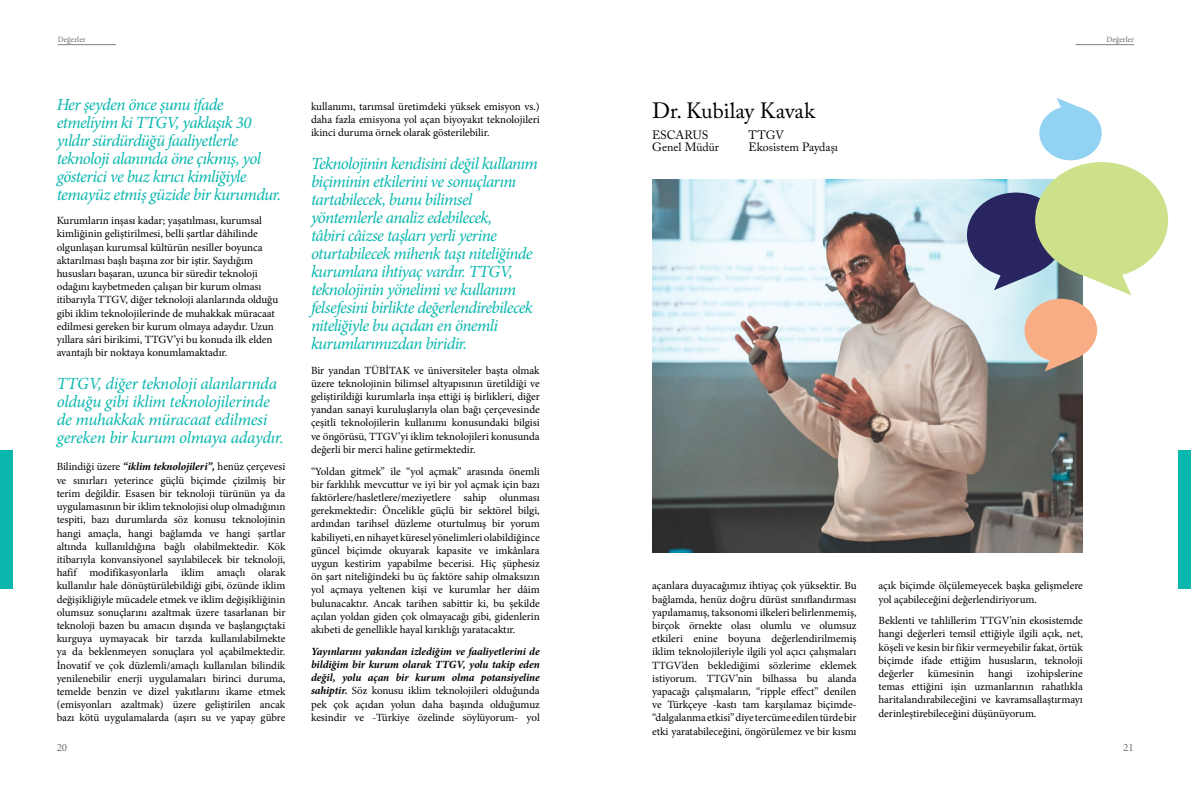
<style>
.page{position:relative;width:1191px;height:794px;background:#fff}
.page>*{position:absolute;margin:0;border:0;box-sizing:border-box;transform-origin:0 0}
.t1{font:22px "Adobe Caslon Pro";color:#000}
.t2{font:italic 17px/18px "Minion Pro";letter-spacing:-.035em;color:#09b7af}
.t3{font:12px/12px "Adobe Caslon Pro";color:#000}
.t4{font:11px/13.2px "Minion Pro";letter-spacing:-.005em;color:#000;text-align:justify}
.t5{font:italic 700 11px/13.2px "Minion Pro";letter-spacing:-.01em;color:#000;text-align:justify}
.t6{font:11px "Minion Pro";color:#6d6e71}
.t7{font:8px "Minion Pro";color:#6d6e71}
.s1{font-weight:700;font-style:italic}
.s2{font-weight:400;font-style:normal}
</style>
<div class="page">
<hr style="left:58px;top:44px;width:58px;height:1px;background:#808285">
<hr style="left:1075px;top:44px;width:59px;height:1px;background:#808285">
<img style="left:652px;top:179px;width:430px;height:374px">
<div style="left:0;top:450px;width:13px;height:139px;background:#09b7af"></div>
<div style="left:1178px;top:450px;width:13px;height:139px;background:#09b7af"></div>
<svg style="left:967px;top:98px;width:201px;height:273px"></svg>
<p class="t7" style="left:58px;top:34px;width:29px">Değerler</p>
<p class="t7" style="left:1106px;top:34px;width:29px">Değerler</p>
<h2 class="t2" style="left:57px;top:96px;width:226px">Her şeyden önce şunu ifade etmeliyim ki TTGV, yaklaşık 30 yıldır sürdürdüğü faaliyetlerle teknoloji alanında öne çıkmış, yol gösterici ve buz kırıcı kimliğiyle temayüz etmiş güzide bir kurumdur.</h2>
<p class="t4" style="left:57px;top:214px;width:223px;text-align:left">Kurumların inşası kadar; yaşatılması, kurumsal kimliğinin geliştirilmesi, belli şartlar dâhilinde olgunlaşan kurumsal kültürün nesiller boyunca aktarılması başlı başına zor bir iştir. Saydığım hususları başaran, uzunca bir süredir teknoloji odağını kaybetmeden çalışan bir kurum olması itibarıyla TTGV, diğer teknoloji alanlarında olduğu gibi iklim teknolojilerinde de muhakkak müracaat edilmesi gereken bir kurum olmaya adaydır. Uzun yıllara sâri birikimi, TTGV’yi bu konuda ilk elden avantajlı bir noktaya konumlamaktadır.</p>
<h2 class="t2" style="left:57px;top:374px;width:228px">TTGV, diğer teknoloji alanlarında olduğu gibi iklim teknolojilerinde de muhakkak müracaat edilmesi gereken bir kurum olmaya adaydır.</h2>
<p class="t4" style="left:57px;top:460px;width:230px">Bilindiği üzere <span class="s1">“iklim teknolojileri”,</span> henüz çerçevesi ve sınırları yeterince güçlü biçimde çizilmiş bir terim değildir. Esasen bir teknoloji türünün ya da uygulamasının bir iklim teknolojisi olup olmadığının tespiti, bazı durumlarda söz konusu teknolojinin hangi amaçla, hangi bağlamda ve hangi şartlar altında kullanıldığına bağlı olabilmektedir. Kök itibarıyla konvansiyonel sayılabilecek bir teknoloji, hafif modifikasyonlarla iklim amaçlı olarak kullanılır hale dönüştürülebildiği gibi, özünde iklim değişikliğiyle mücadele etmek ve iklim değişikliğinin olumsuz sonuçlarını azaltmak üzere tasarlanan bir teknoloji bazen bu amacın dışında ve başlangıçtaki kurguya uymayacak bir tarzda kullanılabilmekte ya da beklenmeyen sonuçlara yol açabilmektedir.<br>İnovatif ve çok düzlemli/amaçlı kullanılan bilindik yenilenebilir enerji uygulamaları birinci duruma, temelde benzin ve dizel yakıtlarını ikame etmek (emisyonları azaltmak) üzere geliştirilen ancak bazı kötü uygulamalarda (aşırı su ve yapay gübre</p>
<p class="t4" style="left:311px;top:100px;width:230px">kullanımı, tarımsal üretimdeki yüksek emisyon vs.) daha fazla emisyona yol açan biyoyakıt teknolojileri ikinci duruma örnek olarak gösterilebilir.</p>
<p class="t2" style="left:311px;top:155px;width:228px">Teknolojinin kendisini değil kullanım biçiminin etkilerini ve sonuçlarını tartabilecek, bunu bilimsel yöntemlerle analiz edebilecek,<br>tâbiri câizse taşları yerli yerine oturtabilecek mihenk taşı niteliğinde kurumlara ihtiyaç vardır. TTGV, teknolojinin yönelimi ve kullanım felsefesini birlikte değerlendirebilecek niteliğiyle bu açıdan en önemli kurumlarımızdan biridir.</p>
<p class="t4" style="left:311px;top:363px;width:230px">Bir yandan TÜBİTAK ve üniversiteler başta olmak üzere teknolojinin bilimsel altyapısının üretildiği ve geliştirildiği kurumlarla inşa ettiği iş birlikleri, diğer yandan sanayi kuruluşlarıyla olan bağı çerçevesinde çeşitli teknolojilerin kullanımı konusundaki bilgisi ve öngörüsü, TTGV’yi iklim teknolojileri konusunda değerli bir merci haline getirmektedir.</p>
<p class="t4" style="left:311px;top:464px;width:230px">“Yoldan gitmek” ile “yol açmak” arasında önemli bir farklılık mevcuttur ve iyi bir yol açmak için bazı faktörlere/hasletlere/meziyetlere sahip olunması gerekmektedir: Öncelikle güçlü bir sektörel bilgi, ardından tarihsel düzleme oturtulmuş bir yorum kabiliyeti, en nihayet küresel yönelimleri olabildiğince güncel biçimde okuyarak kapasite ve imkânlara uygun kestirim yapabilme becerisi. Hiç şüphesiz ön şart niteliğindeki bu üç faktöre sahip olmaksızın yol açmaya yeltenen kişi ve kurumlar her dâim bulunacaktır. Ancak tarihen sabittir ki, bu şekilde açılan yoldan giden çok olmayacağı gibi, gidenlerin akıbeti de genellikle hayal kırıklığı yaratacaktır.</p>
<p class="t5" style="left:311px;top:644px;width:230px">Yayınlarını yakından izlediğim ve faaliyetlerini de bildiğim bir kurum olarak TTGV, yolu takip eden değil, yolu açan bir kurum olma potansiyeline sahiptir. <span class="s2">Söz konusu iklim teknolojileri olduğunda pek çok açıdan yolun daha başında olduğumuz kesindir ve -Türkiye özelinde söylüyorum- yol</span></p>
<h1 class="t1" style="left:652px;top:98px;width:164px">Dr. Kubilay Kavak</h1>
<p class="t3" style="left:652px;top:129px;width:68px">ESCARUS<br>Genel Müdür</p>
<p class="t3" style="left:748px;top:129px;width:91px">TTGV<br>Ekosistem Paydaşı</p>
<p class="t4" style="left:652px;top:579px;width:206px">açanlara duyacağımız ihtiyaç çok yüksektir. Bu bağlamda, henüz doğru dürüst sınıflandırması yapılamamış, taksonomi ilkeleri belirlenmemiş, birçok örnekte olası olumlu ve olumsuz etkileri enine boyuna değerlendirilmemiş iklim teknolojileriyle ilgili yol açıcı çalışmaları TTGV’den beklediğimi sözlerime eklemek istiyorum. TTGV’nin bilhassa bu alanda yapacağı çalışmaların, “ripple effect” denilen ve Türkçeye -kastı tam karşılamaz biçimde-“dalgalanma etkisi” diye tercüme edilen türde bir etki yaratabileceğini, öngörülemez ve bir kısmı</p>
<p class="t4" style="left:878px;top:579px;width:206px">açık biçimde ölçülemeyecek başka gelişmelere yol açabileceğini değerlendiriyorum.</p>
<p class="t4" style="left:878px;top:614px;width:206px">Beklenti ve tahlillerim TTGV’nin ekosistemde hangi değerleri temsil ettiğiyle ilgili açık, net, köşeli ve kesin bir fikir vermeyebilir fakat, örtük biçimde ifade ettiğim hususların, teknoloji değerler</p>
<p class="t4" style="left:878px;top:667px;width:206px;text-indent:148px">izohipslerine temas ettiğini işin uzmanlarının rahatlıkla haritalandırabileceğini ve kavramsallaştırmayı derinleştirebileceğini düşünüyorum.</p>
<p class="t4" style="left:928px;top:667px;width:48px">kümesinin</p>
<p class="t4" style="left:988px;top:667px;width:26px">hangi</p>
<p class="t6" style="left:57px;top:740px;width:12px">20</p>
<p class="t6" style="left:1123px;top:740px;width:12px">21</p>
</div>
